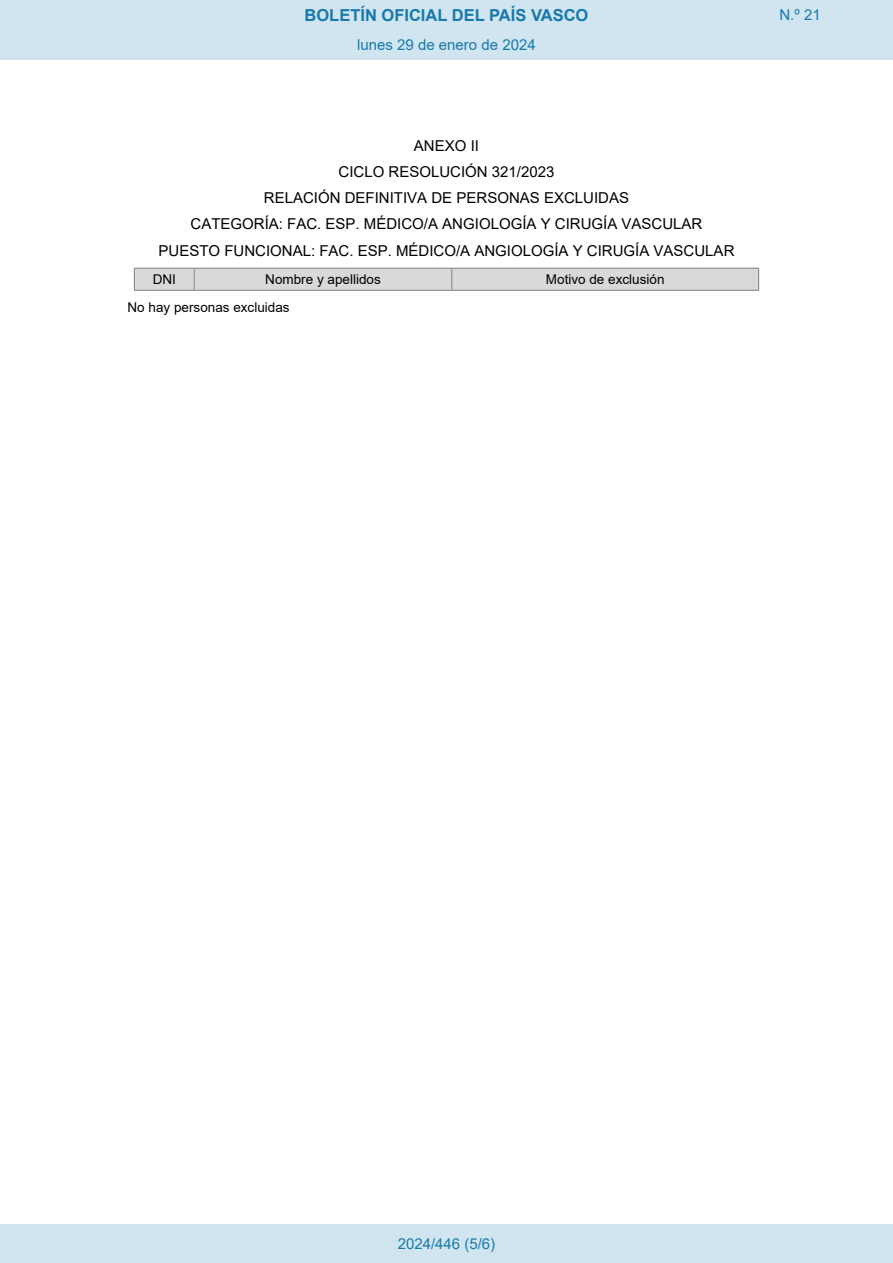
<style>
.page{position:relative;width:893px;height:1263px;background:#fff}
.page>*{position:absolute;margin:0;border:0;box-sizing:border-box;transform-origin:0 0}
.t1{font:700 16.5px "Arial";color:#1879ad}
.t2{font:15px/26.2px "Arial";color:#000;text-align:center}
.Paginacion_Centro{font:15px "Arial";color:#1879ad}
.t3{font:13.5px "Arial";color:#000}
</style>
<div class="page">
<div style="left:135px;top:269px;width:59px;height:21px;background:#d9d9d9"></div>
<div style="left:195px;top:269px;width:256px;height:21px;background:#d9d9d9"></div>
<div style="left:452px;top:269px;width:306px;height:21px;background:#d9d9d9"></div>
<svg style="left:134px;top:269px;width:1px;height:21px"></svg>
<svg style="left:194px;top:269px;width:1px;height:21px"></svg>
<svg style="left:451px;top:269px;width:1px;height:21px"></svg>
<svg style="left:758px;top:269px;width:1px;height:21px"></svg>
<hr style="left:134px;top:268px;width:625px;height:1px;background:#808080">
<hr style="left:134px;top:290px;width:625px;height:1px;background:#808080">
<div style="left:0;top:0;width:893px;height:60px;background:#d0e5f0"></div>
<div style="left:0;top:1225px;width:893px;height:38px;background:#d0e5f0"></div>
<p class="t1" style="left:305px;top:3px;width:285px">BOLETÍN OFICIAL DEL PAÍS VASCO</p>
<p class="Paginacion_Centro" style="left:779px;top:5px;width:43px">N.º 21</p>
<p class="Paginacion_Centro" style="left:357px;top:35px;width:180px">lunes 29 de enero de 2024</p>
<p class="t2" style="left:159px;top:132px;width:577px">ANEXO II<br>CICLO RESOLUCIÓN 321/2023<br>RELACIÓN DEFINITIVA DE PERSONAS EXCLUIDAS<br>CATEGORÍA: FAC. ESP. MÉDICO/A ANGIOLOGÍA Y CIRUGÍA VASCULAR PUESTO FUNCIONAL: FAC. ESP. MÉDICO/A ANGIOLOGÍA Y CIRUGÍA VASCULAR</p>
<p class="t3" style="left:153px;top:269px;width:25px">DNI</p>
<p class="t3" style="left:265px;top:269px;width:117px">Nombre y apellidos</p>
<p class="t3" style="left:546px;top:269px;width:120px">Motivo de exclusión</p>
<p class="t3" style="left:128px;top:298px;width:164px">No hay personas excluidas</p>
<p class="Paginacion_Centro" style="left:398px;top:1234px;width:99px">2024/446 (5/6)</p>
</div>
